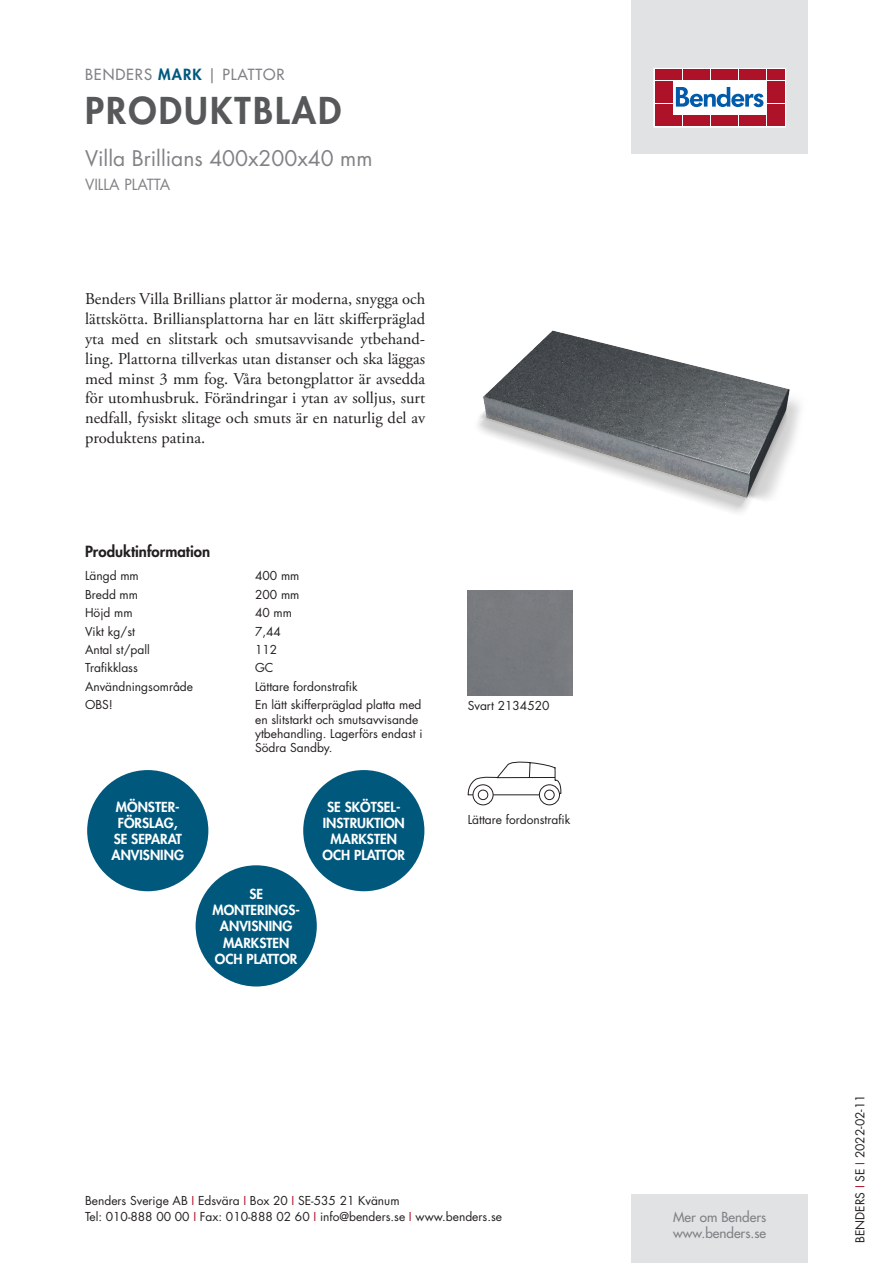
<style>
.page{position:relative;width:893px;height:1263px;background:#fff}
.page>*{position:absolute;margin:0;border:0;box-sizing:border-box;transform-origin:0 0}
.t1{font:800 36px "Futura Std";letter-spacing:.06em;color:#57585a}
.t2{font:21px "Futura Std";color:#808285}
.t3{font:16.5px/19.8px "Adobe Garamond Pro";color:#231f20;text-align:justify}
.t4{font:500 15px "Futura Std";letter-spacing:.06em;color:#808285}
.t5{font:800 15px "Futura Std";color:#231f20}
.t6{font:15px "Futura Std";color:#808285}
.t7{font:800 13.5px/16.2px "Futura Std";color:#fff;text-align:center}
.t8{font:500 13.5px/16.2px "Futura Std";color:#808285}
.t9{font:12px/14.4px "Futura Std";color:#231f20}
.s1{font-weight:800;color:#00597d}
.s2{color:#ae1229}
</style>
<div class="page">
<div style="left:631px;top:0;width:177px;height:153px;background:#e1e2e4"></div>
<div style="left:631px;top:1195px;width:177px;height:68px;background:#e1e2e4"></div>
<svg style="left:656px;top:70px;width:128px;height:55px;background:#ebc6cb"></svg>
<div style="left:654px;top:68px;width:132px;height:59px;border:1px solid #fff"></div>
<div style="left:655px;top:70px;width:8px;height:10px;background:#ae1229"></div>
<div style="left:664px;top:70px;width:8px;height:10px;background:#ae1229"></div>
<div style="left:655px;top:81px;width:8px;height:10px;background:#ae1229"></div>
<div style="left:664px;top:81px;width:8px;height:10px;background:#ae1229"></div>
<div style="left:655px;top:93px;width:8px;height:10px;background:#ae1229"></div>
<div style="left:664px;top:93px;width:8px;height:10px;background:#ae1229"></div>
<div style="left:655px;top:104px;width:8px;height:11px;background:#ae1229"></div>
<div style="left:664px;top:104px;width:8px;height:11px;background:#ae1229"></div>
<div style="left:655px;top:116px;width:8px;height:10px;background:#ae1229"></div>
<div style="left:664px;top:116px;width:8px;height:10px;background:#ae1229"></div>
<div style="left:674px;top:70px;width:8px;height:10px;background:#ae1229"></div>
<div style="left:683px;top:70px;width:8px;height:10px;background:#ae1229"></div>
<div style="left:692px;top:70px;width:8px;height:10px;background:#ae1229"></div>
<div style="left:702px;top:70px;width:8px;height:10px;background:#ae1229"></div>
<div style="left:711px;top:70px;width:8px;height:10px;background:#ae1229"></div>
<div style="left:720px;top:70px;width:8px;height:10px;background:#ae1229"></div>
<div style="left:730px;top:70px;width:8px;height:10px;background:#ae1229"></div>
<div style="left:739px;top:70px;width:8px;height:10px;background:#ae1229"></div>
<div style="left:748px;top:70px;width:8px;height:10px;background:#ae1229"></div>
<div style="left:758px;top:70px;width:8px;height:10px;background:#ae1229"></div>
<div style="left:674px;top:116px;width:8px;height:10px;background:#ae1229"></div>
<div style="left:683px;top:116px;width:8px;height:10px;background:#ae1229"></div>
<div style="left:692px;top:116px;width:8px;height:10px;background:#ae1229"></div>
<div style="left:702px;top:116px;width:8px;height:10px;background:#ae1229"></div>
<div style="left:711px;top:116px;width:8px;height:10px;background:#ae1229"></div>
<div style="left:720px;top:116px;width:8px;height:10px;background:#ae1229"></div>
<div style="left:730px;top:116px;width:8px;height:10px;background:#ae1229"></div>
<div style="left:739px;top:116px;width:8px;height:10px;background:#ae1229"></div>
<div style="left:748px;top:116px;width:8px;height:10px;background:#ae1229"></div>
<div style="left:758px;top:116px;width:8px;height:10px;background:#ae1229"></div>
<div style="left:767px;top:70px;width:8px;height:10px;background:#ae1229"></div>
<div style="left:776px;top:70px;width:8px;height:10px;background:#ae1229"></div>
<div style="left:767px;top:81px;width:8px;height:10px;background:#ae1229"></div>
<div style="left:776px;top:81px;width:8px;height:10px;background:#ae1229"></div>
<div style="left:767px;top:93px;width:8px;height:10px;background:#ae1229"></div>
<div style="left:776px;top:93px;width:8px;height:10px;background:#ae1229"></div>
<div style="left:767px;top:104px;width:8px;height:11px;background:#ae1229"></div>
<div style="left:776px;top:104px;width:8px;height:11px;background:#ae1229"></div>
<div style="left:767px;top:116px;width:8px;height:10px;background:#ae1229"></div>
<div style="left:776px;top:116px;width:8px;height:10px;background:#ae1229"></div>
<svg style="left:676px;top:87px;width:87px;height:20px;background:#8ab3d7"></svg>
<div style="left:303px;top:770px;width:121px;height:121px;background:#00597d;border-radius:50%"></div>
<div style="left:87px;top:770px;width:121px;height:121px;background:#00597d;border-radius:50%"></div>
<div style="left:196px;top:865px;width:121px;height:121px;background:#00597d;border-radius:50%"></div>
<img style="left:478px;top:330px;width:322px;height:183px">
<svg style="left:473px;top:785px;width:20px;height:20px"></svg>
<div style="left:473px;top:784px;width:20px;height:21px;border:1px solid #231f20;border-radius:50%"></div>
<svg style="left:539px;top:785px;width:20px;height:20px"></svg>
<div style="left:539px;top:784px;width:21px;height:21px;border:1px solid #231f20;border-radius:50%"></div>
<svg style="left:468px;top:762px;width:93px;height:38px"></svg>
<p class="t4" style="left:85px;top:65px;width:201px">BENDERS <span class="s1">MARK</span> | PLATTOR</p>
<h1 class="t1" style="left:85px;top:87px;width:258px">PRODUKTBLAD</h1>
<h2 class="t2" style="left:85px;top:144px;width:289px">Villa Brillians 400x200x40 mm</h2>
<p class="t6" style="left:85px;top:175px;width:87px">VILLA PLATTA</p>
<p class="t3" style="left:85px;top:290px;width:342px">Benders Villa Brillians plattor är moderna, snygga och lättskötta. Brilliansplattorna har en lätt skifferpräglad yta med en slitstark och smutsavvisande ytbehand&shy;ling. Plattorna tillverkas utan distanser och ska läggas med minst 3 mm fog. Våra betongplattor är avsedda för utomhusbruk. Förändringar i ytan av solljus, surt nedfall, fysiskt slitage och smuts är en naturlig del av produktens patina.</p>
<p class="t5" style="left:85px;top:542px;width:127px">Produktinformation</p>
<p class="t9" style="left:85px;top:569px;width:55px">Längd mm</p>
<p class="t9" style="left:255px;top:569px;width:46px">400 mm</p>
<p class="t9" style="left:85px;top:587px;width:55px">Bredd mm</p>
<p class="t9" style="left:255px;top:587px;width:46px">200 mm</p>
<p class="t9" style="left:85px;top:606px;width:49px">Höjd mm</p>
<p class="t9" style="left:255px;top:606px;width:38px">40 mm</p>
<p class="t9" style="left:85px;top:624px;width:51px">Vikt kg/st</p>
<p class="t9" style="left:255px;top:624px;width:27px">7,44</p>
<p class="t9" style="left:85px;top:642px;width:66px">Antal st/pall</p>
<p class="t9" style="left:255px;top:642px;width:24px">112</p>
<p class="t9" style="left:85px;top:661px;width:54px">Trafikklass</p>
<p class="t9" style="left:255px;top:661px;width:20px">GC</p>
<p class="t9" style="left:85px;top:679px;width:110px">Användningsområde</p>
<p class="t9" style="left:255px;top:679px;width:104px">Lättare fordonstrafik</p>
<p class="t9" style="left:85px;top:698px;width:29px">OBS!</p>
<p class="t9" style="left:255px;top:698px;width:169px">En lätt skifferpräglad platta med en slitstarkt och smutsavvisande ytbehandling. Lagerförs endast i<br>Södra Sandby.</p>
<p class="t7" style="left:112px;top:799px;width:74px">MÖNSTER-<br>FÖRSLAG,<br>SE SEPARAT<br>ANVISNING</p>
<p class="t7" style="left:212px;top:886px;width:89px">SE<br>MONTERINGS-<br>ANVISNING<br>MARKSTEN<br>OCH PLATTOR</p>
<p class="t7" style="left:323px;top:799px;width:84px">SE SKÖTSEL-<br>INSTRUKTION<br>MARKSTEN<br>OCH PLATTOR</p>
<p class="t9" style="left:468px;top:698px;width:83px">Svart 2134520</p>
<p class="t9" style="left:468px;top:812px;width:104px">Lättare fordonstrafik</p>
<p class="t9" style="left:85px;top:1192px;width:418px;line-height:16.5px">Benders Sverige AB <span class="s2">I</span> Edsvära <span class="s2">I</span> Box 20 <span class="s2">I</span> SE-535 21 Kvänum<br>Tel: 010-888 00 00 <span class="s2">I</span> Fax: 010-888 02 60 <span class="s2">I</span> info@benders.se <span class="s2">I</span> www.benders.se</p>
<p class="t8" style="left:673px;top:1209px;width:95px">Mer om Benders www.benders.se</p>
<p class="t9" style="left:853px;top:1243px;width:150px;rotate:-90deg">BENDERS <span class="s2">I</span> SE <span class="s2">I</span> 2022-02-11</p>
</div>
